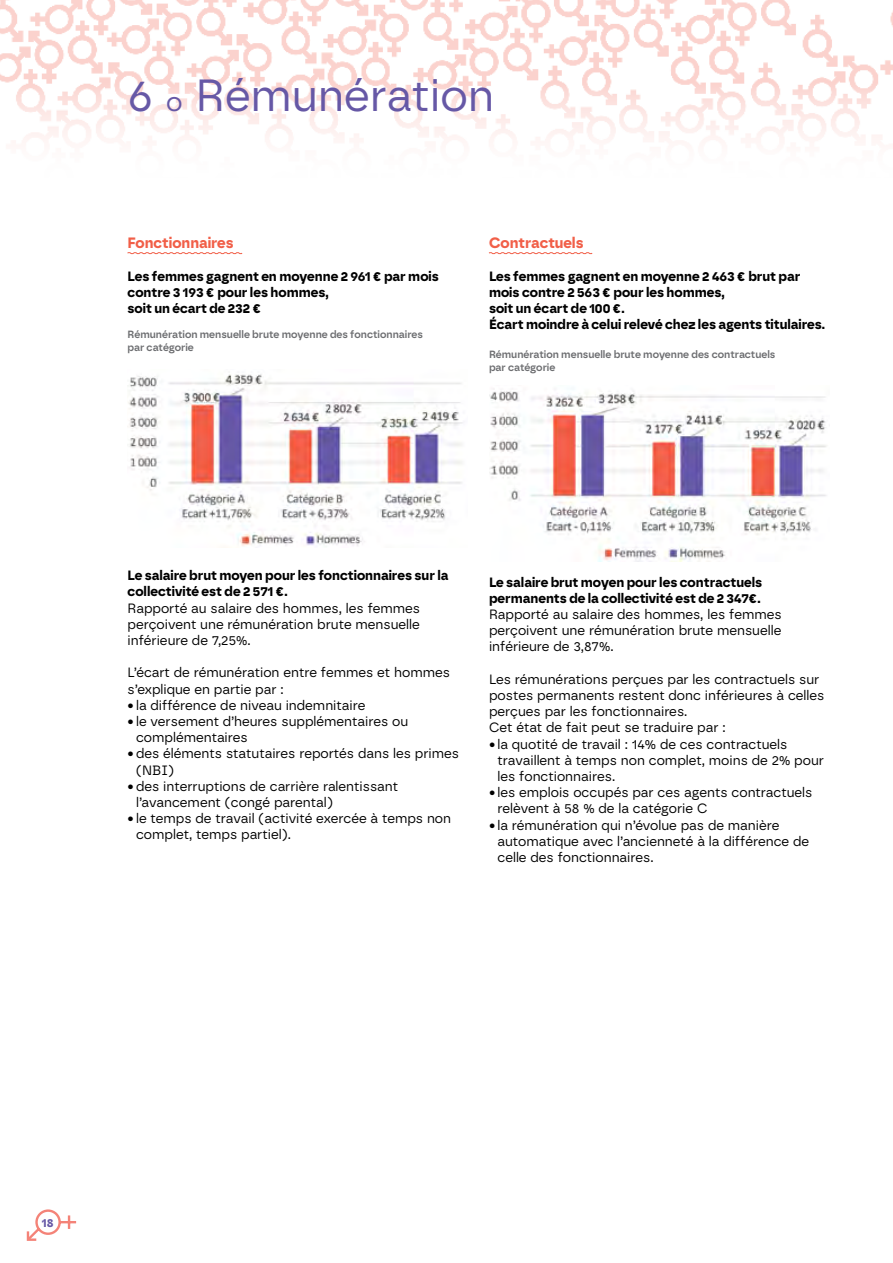
<style>
.page{position:relative;width:893px;height:1263px;background:#fff}
.page>*{position:absolute;margin:0;border:0;box-sizing:border-box;transform-origin:0 0}
.t1{font:45px "Borna";color:#6658a6}
.t2{font:700 15px "Borna";color:#f15f48}
.t3{font:13.5px/16.2px "Borna";color:#000}
.t4{font:700 13.5px/16.2px "Borna";color:#000}
.t5{font:700 12px "Borna";color:#6658a6}
.t6{font:600 10.5px/12.6px "Borna";color:#6d6e71}
.s1{font-size:27px}
</style>
<div class="page">
<svg style="left:26px;top:1209px;width:51px;height:32px"></svg>
<img style="left:0;top:0;width:893px;height:141px">
<svg style="left:488px;top:252px;width:105px;height:2px"></svg>
<svg style="left:127px;top:252px;width:116px;height:2px"></svg>
<img style="left:128px;top:374px;width:335px;height:172px">
<img style="left:489px;top:388px;width:338px;height:173px">
<h1 class="t1" style="left:128px;top:68px;width:368px">6 <span class="s1">o</span> Rémunération</h1>
<p class="t2" style="left:128px;top:234px;width:108px">Fonctionnaires</p>
<p class="t4" style="left:128px;top:268px;width:313px">Les femmes gagnent en moyenne 2 961 € par mois contre 3 193 € pour les hommes,<br>soit un écart de 232 €</p>
<p class="t6" style="left:128px;top:328px;width:297px">Rémunération mensuelle brute moyenne des fonctionnaires par catégorie</p>
<p class="t2" style="left:489px;top:234px;width:96px">Contractuels</p>
<p class="t4" style="left:489px;top:268px;width:338px">Les femmes gagnent en moyenne 2 463 € brut par mois contre 2 563 € pour les hommes,<br>soit un écart de 100 €.<br>Écart moindre à celui relevé chez les agents titulaires.</p>
<p class="t6" style="left:489px;top:348px;width:288px">Rémunération mensuelle brute moyenne des contractuels par catégorie</p>
<p class="t4" style="left:128px;top:567px;width:322px">Le salaire brut moyen pour les fonctionnaires sur la collectivité est de 2 571 €.</p>
<p class="t3" style="left:128px;top:600px;width:294px;text-align:justify">Rapporté au salaire des hommes, les femmes perçoivent une rémunération brute mensuelle inférieure de 7,25%.</p>
<p class="t3" style="left:128px;top:664px;width:324px">L’écart de rémunération entre femmes et hommes s’explique en partie par :</p>
<p class="t3" style="left:128px;top:697px;width:239px">• la différence de niveau indemnitaire</p>
<p class="t3" style="left:136px;top:713px;width:274px;text-indent:-9px">• le versement d’heures supplémentaires ou complémentaires</p>
<p class="t3" style="left:136px;top:745px;width:324px;text-indent:-9px">• des éléments statutaires reportés dans les primes (NBI)</p>
<p class="t3" style="left:136px;top:778px;width:264px;text-indent:-9px">• des interruptions de carrière ralentissant l’avancement (congé parental)</p>
<p class="t3" style="left:136px;top:810px;width:317px;text-indent:-9px">• le temps de travail (activité exercée à temps non complet, temps partiel).</p>
<p class="t4" style="left:489px;top:574px;width:275px">Le salaire brut moyen pour les contractuels permanents de la collectivité est de 2 347€.</p>
<p class="t3" style="left:489px;top:606px;width:294px;text-align:justify">Rapporté au salaire des hommes, les femmes perçoivent une rémunération brute mensuelle inférieure de 3,87%.</p>
<p class="t3" style="left:489px;top:671px;width:337px">Les rémunérations perçues par les contractuels sur postes permanents restent donc inférieures à celles perçues par les fonctionnaires.<br>Cet état de fait peut se traduire par :</p>
<p class="t3" style="left:497px;top:736px;width:328px;text-indent:-9px">• la quotité de travail : 14% de ces contractuels travaillent à temps non complet, moins de 2% pour les fonctionnaires.</p>
<p class="t3" style="left:497px;top:784px;width:316px;text-indent:-9px">• les emplois occupés par ces agents contractuels relèvent à 58 % de la catégorie C</p>
<p class="t3" style="left:497px;top:817px;width:313px;text-indent:-9px">• la rémunération qui n’évolue pas de manière automatique avec l’ancienneté à la différence de celle des fonctionnaires.</p>
<p class="t5" style="left:42px;top:1215px;width:13px">18</p>
</div>
